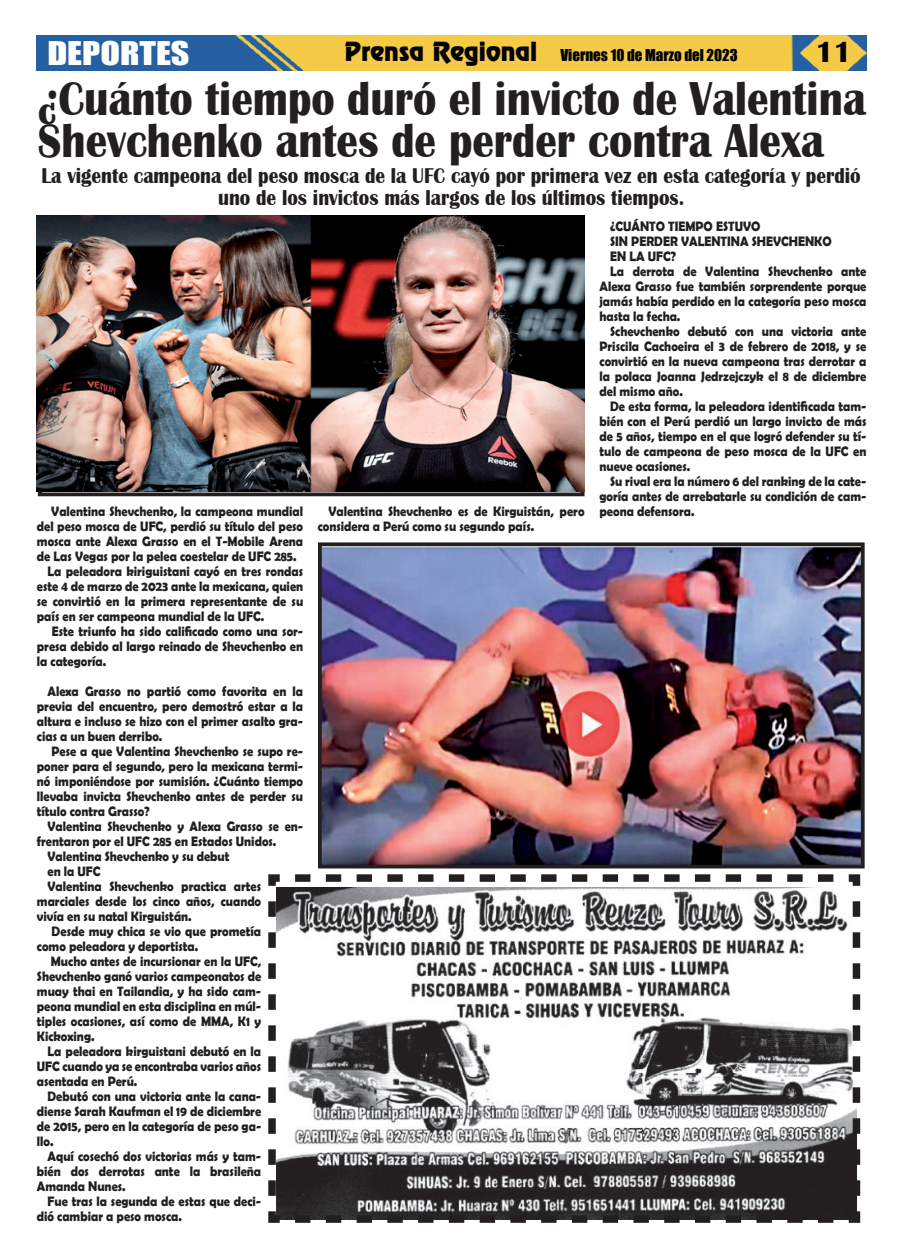
<style>
.page{position:relative;width:900px;height:1258px;background:#fff}
.page>*{position:absolute;margin:0;border:0;box-sizing:border-box;transform-origin:0 0}
.t1{font:700 49px/41.2px "Britannic";color:#231f20;scale:.88 1}
.t2{font:30px "Impact";color:#fff;scale:1.2 1}
.t3{font:700 30px "Britannic";color:#020000}
.t4{font:700 22px/21.2px "Britannic";color:#231f20;text-align:center;scale:.88 1}
.t5{font:15px "Impact";color:#000}
.t6{font:700 13.75px/15px "Berlin Sans FB Demi";color:#231f20;text-align:justify;scale:.9 1}
.s1{font-family:"Renfrew Normal";font-size:23.75px;color:#020000}
</style>
<div class="page">
<img style="left:37px;top:35px;width:830px;height:36px">
<svg style="left:268px;top:874px;width:593px;height:349px"></svg>
<img style="left:37px;top:216px;width:548px;height:275px">
<img style="left:323px;top:547px;width:537px;height:316px">
<div style="left:318px;top:542px;width:547px;height:326px;border:4px solid #231f20"></div>
<h2 class="t2" style="left:47px;top:37px;width:120px">DEPORTES</h2>
<p class="t5" style="left:344px;top:47px;width:395px"><span class="s1">Prensa Regional</span> Viernes 10 de Marzo del 2023</p>
<h2 class="t3" style="left:815px;top:42px;width:38px">11</h2>
<h1 class="t1" style="left:38px;top:82px;width:942px">¿Cuánto tiempo duró el invicto de Valentina<br>Shevchenko antes de perder contra Alexa</h1>
<h3 class="t4" style="left:41px;top:167px;width:932px">La vigente campeona del peso mosca de la UFC cayó por primera vez en esta categoría y perdió uno de los invictos más largos de los últimos tiempos.</h3>
<p class="t6" style="left:51px;top:504px;width:281px">Valentina Shevchenko, la campeona mundial</p>
<p class="t6" style="left:37px;top:519px;width:297px">del peso mosca de UFC, perdió su título del peso</p>
<p class="t6" style="left:37px;top:534px;width:297px">mosca ante Alexa Grasso en el T-Mobile Arena</p>
<p class="t6" style="left:37px;top:549px;width:290px">de Las Vegas por la pelea coestelar de UFC 285.</p>
<p class="t6" style="left:48px;top:564px;width:286px">La peleadora kiriguistani cayó en tres rondas</p>
<p class="t6" style="left:37px;top:579px;width:297px">este 4 de marzo de 2023 ante la mexicana, quien</p>
<p class="t6" style="left:37px;top:594px;width:297px">se convirtió en la primera representante de su</p>
<p class="t6" style="left:37px;top:609px;width:254px">país en ser campeona mundial de la UFC.</p>
<p class="t6" style="left:52px;top:624px;width:281px">Este triunfo ha sido calificado como una sor-</p>
<p class="t6" style="left:37px;top:639px;width:297px">presa debido al largo reinado de Shevchenko en</p>
<p class="t6" style="left:37px;top:654px;width:79px">la categoría.</p>
<p class="t6" style="left:37px;top:684px;width:297px;text-indent:11px">Alexa Grasso no partió como favorita en la previa del encuentro, pero demostró estar a la altura e incluso se hizo con el primer asalto gra&shy;cias a un buen derribo.</p>
<p class="t6" style="left:37px;top:744px;width:297px;text-indent:15px">Pese a que Valentina Shevchenko se supo re&shy;poner para el segundo, pero la mexicana termi&shy;nó imponiéndose por sumisión. ¿Cuánto tiempo llevaba invicta Shevchenko antes de perder su título contra Grasso?</p>
<p class="t6" style="left:48px;top:819px;width:286px">Valentina Shevchenko y Alexa Grasso se en-</p>
<p class="t6" style="left:37px;top:834px;width:268px">frentaron por el UFC 285 en Estados Unidos.</p>
<p class="t6" style="left:48px;top:849px;width:204px">Valentina Shevchenko y su debut</p>
<p class="t6" style="left:48px;top:864px;width:60px">en la UFC</p>
<p class="t6" style="left:48px;top:879px;width:239px">Valentina Shevchenko practica artes</p>
<p class="t6" style="left:37px;top:894px;width:251px">marciales desde los cinco años, cuando</p>
<p class="t6" style="left:37px;top:909px;width:174px">vivía en su natal Kirguistán.</p>
<p class="t6" style="left:52px;top:924px;width:234px">Desde muy chica se vio que prometía</p>
<p class="t6" style="left:37px;top:939px;width:181px">como peleadora y deportista.</p>
<p class="t6" style="left:51px;top:954px;width:235px">Mucho antes de incursionar en la UFC,</p>
<p class="t6" style="left:37px;top:969px;width:251px">Shevchenko ganó varios campeonatos de</p>
<p class="t6" style="left:37px;top:985px;width:251px">muay thai en Tailandia, y ha sido cam-</p>
<p class="t6" style="left:37px;top:1000px;width:251px">peona mundial en esta disciplina en múl-</p>
<p class="t6" style="left:37px;top:1014px;width:251px">tiples ocasiones, así como de MMA, K1 y</p>
<p class="t6" style="left:37px;top:1029px;width:66px">Kickoxing.</p>
<p class="t6" style="left:48px;top:1044px;width:239px">La peleadora kirguistani debutó en la</p>
<p class="t6" style="left:37px;top:1059px;width:251px">UFC cuando ya se encontraba varios años</p>
<p class="t6" style="left:37px;top:1074px;width:113px">asentada en Perú.</p>
<p class="t6" style="left:48px;top:1090px;width:239px">Debutó con una victoria ante la cana-</p>
<p class="t6" style="left:37px;top:1105px;width:251px">diense Sarah Kaufman el 19 de diciembre</p>
<p class="t6" style="left:37px;top:1120px;width:251px">de 2015, pero en la categoría de peso ga-</p>
<p class="t6" style="left:37px;top:1134px;width:20px">llo.</p>
<p class="t6" style="left:48px;top:1150px;width:239px">Aquí cosechó dos victorias más y tam-</p>
<p class="t6" style="left:37px;top:1165px;width:251px">bién dos derrotas ante la brasileña</p>
<p class="t6" style="left:37px;top:1179px;width:100px">Amanda Nunes.</p>
<p class="t6" style="left:48px;top:1194px;width:239px">Fue tras la segunda de estas que deci-</p>
<p class="t6" style="left:37px;top:1209px;width:163px">dió cambiar a peso mosca.</p>
<p class="t6" style="left:610px;top:219px;width:168px">¿CUÁNTO TIEMPO ESTUVO</p>
<p class="t6" style="left:610px;top:235px;width:248px">SIN PERDER VALENTINA SHEVCHENKO</p>
<p class="t6" style="left:610px;top:249px;width:75px">EN LA UFC?</p>
<p class="t6" style="left:610px;top:264px;width:286px">La derrota de Valentina Shevchenko ante</p>
<p class="t6" style="left:600px;top:280px;width:298px">Alexa Grasso fue también sorprendente porque</p>
<p class="t6" style="left:600px;top:295px;width:298px">jamás había perdido en la categoría peso mosca</p>
<p class="t6" style="left:600px;top:309px;width:91px">hasta la fecha.</p>
<p class="t6" style="left:610px;top:324px;width:286px">Schevchenko debutó con una victoria ante</p>
<p class="t6" style="left:600px;top:339px;width:298px">Priscila Cachoeira el 3 de febrero de 2018, y se</p>
<p class="t6" style="left:600px;top:355px;width:298px">convirtió en la nueva campeona tras derrotar a</p>
<p class="t6" style="left:600px;top:369px;width:298px">la polaca Joanna Jedrzejczyk el 8 de diciembre</p>
<p class="t6" style="left:600px;top:384px;width:94px">del mismo año.</p>
<p class="t6" style="left:610px;top:399px;width:286px">De esta forma, la peleadora identificada tam-</p>
<p class="t6" style="left:600px;top:415px;width:298px">bién con el Perú perdió un largo invicto de más</p>
<p class="t6" style="left:600px;top:430px;width:298px">de 5 años, tiempo en el que logró defender su tí-</p>
<p class="t6" style="left:600px;top:444px;width:298px">tulo de campeona de peso mosca de la UFC en</p>
<p class="t6" style="left:600px;top:459px;width:102px">nueve ocasiones.</p>
<p class="t6" style="left:610px;top:474px;width:286px">Su rival era la número 6 del ranking de la cate-</p>
<p class="t6" style="left:600px;top:490px;width:298px">goría antes de arrebatarle su condición de cam-</p>
<p class="t6" style="left:328px;top:504px;width:408px">Valentina Shevchenko es de Kirguistán, pero peona defensora.</p>
<p class="t6" style="left:318px;top:519px;width:242px">considera a Perú como su segundo país.</p>
</div>
